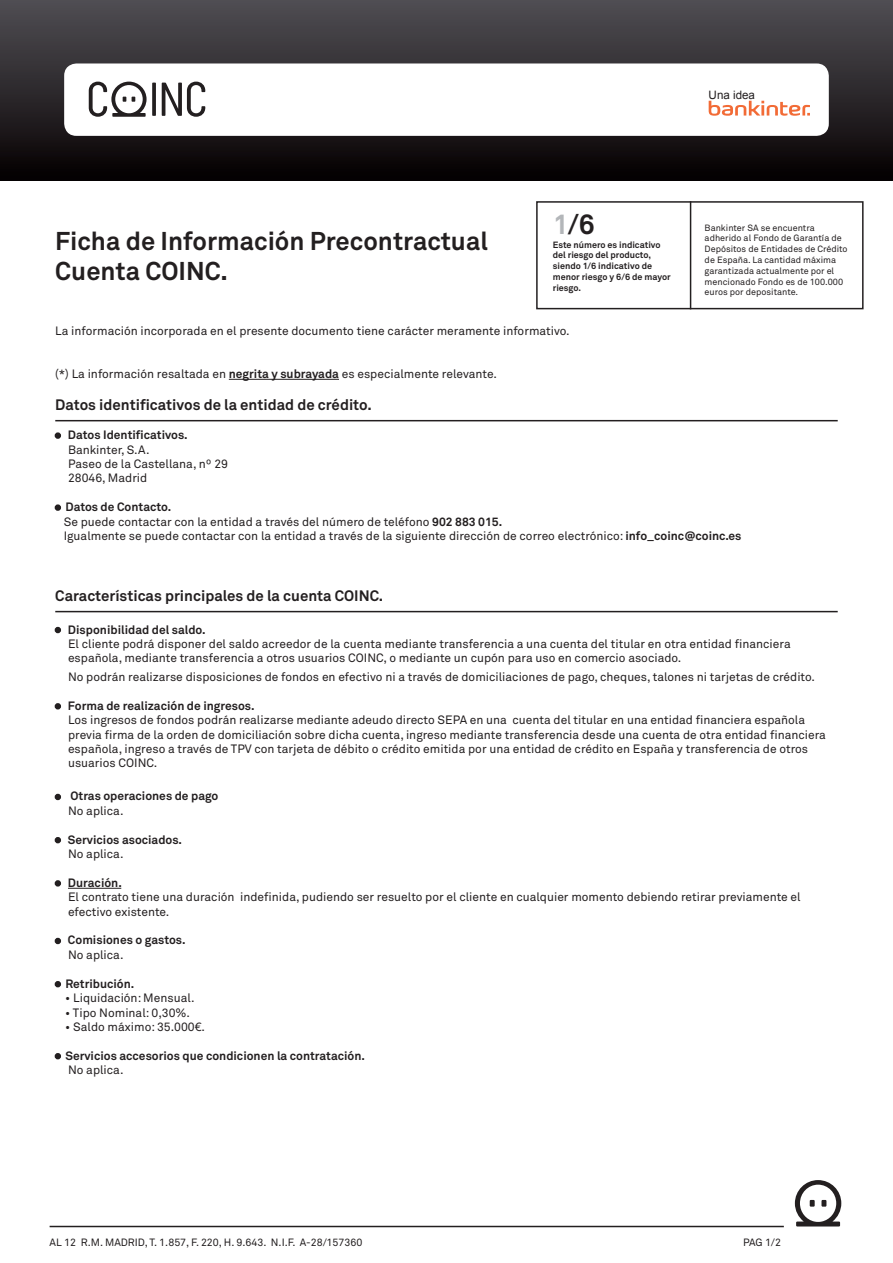
<style>
.page{position:relative;width:893px;height:1263px;background:#fff}
.page>*{position:absolute;margin:0;border:0;box-sizing:border-box;transform-origin:0 0}
.t1{font:700 27.9px "Akkurat Std";color:#231f20}
.t2{font:700 25.5px/30.6px "Akkurat Std";color:#231f20}
.t3{font:700 15px "Akkurat Std";color:#231f20}
.t4{font:12px/14.4px "Akkurat Std";color:#231f20}
.t5{font:700 12px "Akkurat Std";color:#231f20}
.t6{font:11.55px "Arial";color:#231f20}
.t7{font:10.5px "Akkurat Std";color:#231f20}
.t8{font:9px/10.8px "Akkurat Std";color:#231f20}
.t9{font:700 9px/10.8px "Akkurat Std";color:#231f20}
.s1{color:#b3b6b9}
.s2{font-weight:700}
</style>
<div class="page">
<div style="left:0;top:0;width:893px;height:180px;background:linear-gradient(to bottom,#514f55,#060102)"></div>
<div style="left:64px;top:63px;width:765px;height:73px;background:#fff;border-radius:12px"></div>
<svg style="left:152px;top:83px;width:4px;height:33px"></svg>
<svg style="left:162px;top:82px;width:43px;height:35px"></svg>
<svg style="left:89px;top:82px;width:58px;height:35px"></svg>
<svg style="left:709px;top:101px;width:101px;height:15px"></svg>
<hr style="left:55px;top:420px;width:783px;height:1px;background:#231f20">
<hr style="left:55px;top:611px;width:783px;height:1px;background:#231f20">
<svg style="left:795px;top:1180px;width:46px;height:46px"></svg>
<hr style="left:50px;top:1226px;width:734px;height:1px;background:#231f20">
<hr style="left:229px;top:379px;width:110px;height:1px;background:#231f20">
<hr style="left:68px;top:888px;width:53px;height:1px;background:#231f20">
<div style="left:55px;top:432px;width:6px;height:7px;border:3px solid #231f20;border-radius:50%"></div>
<div style="left:55px;top:504px;width:6px;height:7px;border:3px solid #231f20;border-radius:50%"></div>
<svg style="left:55px;top:627px;width:6px;height:6px"></svg>
<svg style="left:55px;top:703px;width:6px;height:6px"></svg>
<svg style="left:55px;top:794px;width:6px;height:6px"></svg>
<svg style="left:55px;top:837px;width:6px;height:6px"></svg>
<svg style="left:55px;top:880px;width:6px;height:6px"></svg>
<svg style="left:55px;top:938px;width:6px;height:6px"></svg>
<svg style="left:55px;top:981px;width:6px;height:6px"></svg>
<svg style="left:55px;top:1053px;width:6px;height:6px"></svg>
<div style="left:536px;top:201px;width:328px;height:108px;border:2px solid #231f20"></div>
<hr style="left:690px;top:201px;width:1px;height:108px;background:#231f20">
<h2 class="t2" style="left:55px;top:225px;width:434px">Ficha de Información Precontractual<br>Cuenta COINC.</h2>
<p class="t6" style="left:709px;top:87px;width:48px">Una idea</p>
<h1 class="t1" style="left:553px;top:207px;width:44px"><span class="s1">1</span>/6</h1>
<p class="t9" style="left:553px;top:239px;width:119px">Este número es indicativo del riesgo del producto, siendo 1/6 indicativo de menor riesgo y 6/6 de mayor riesgo.</p>
<p class="t8" style="left:705px;top:222px;width:145px">Bankinter SA se encuentra adherido al Fondo de Garantía de<br>Depósitos de Entidades de Crédito de España. La cantidad máxima garantizada actualmente por el mencionado Fondo es de 100.000 euros por depositante.</p>
<p class="t4" style="left:55px;top:323px;width:516px">La información incorporada en el presente documento tiene carácter meramente informativo.</p>
<p class="t4" style="left:55px;top:367px;width:443px">(*) La información resaltada en <span class="s2">negrita y subrayada</span> es especialmente relevante.</p>
<p class="t3" style="left:55px;top:396px;width:318px">Datos identificativos de la entidad de crédito.</p>
<p class="t5" style="left:55px;top:427px;width:134px">• Datos Identificativos.</p>
<p class="t4" style="left:68px;top:442px;width:162px">Bankinter, S.A.<br>Paseo de la Castellana, nº 29<br>28046, Madrid</p>
<p class="t4" style="left:64px;top:500px;width:679px;text-indent:-9px"><span class="s2">• Datos de Contacto.<br></span>Se puede contactar con la entidad a través del número de teléfono <span class="s2">902 883 015.<br></span>Igualmente se puede contactar con la entidad a través de la siguiente dirección de correo electrónico: <span class="s2">info_coinc@coinc.es</span></p>
<p class="t3" style="left:55px;top:587px;width:330px">Características principales de la cuenta COINC.</p>
<p class="t5" style="left:55px;top:622px;width:152px">• Disponibilidad del saldo.</p>
<p class="t4" style="left:68px;top:637px;width:724px">El cliente podrá disponer del saldo acreedor de la cuenta mediante transferencia a una cuenta del titular en otra entidad financiera española, mediante transferencia a otros usuarios COINC, o mediante un cupón para uso en comercio asociado.</p>
<p class="t4" style="left:68px;top:670px;width:748px">No podrán realizarse disposiciones de fondos en efectivo ni a través de domiciliaciones de pago, cheques, talones ni tarjetas de crédito.</p>
<p class="t5" style="left:55px;top:698px;width:201px">• Forma de realización de ingresos.</p>
<p class="t4" style="left:68px;top:713px;width:759px">Los ingresos de fondos podrán realizarse mediante adeudo directo SEPA en una cuenta del titular en una entidad financiera española previa firma de la orden de domiciliación sobre dicha cuenta, ingreso mediante transferencia desde una cuenta de otra entidad financiera española, ingreso a través de TPV con tarjeta de débito o crédito emitida por una entidad de crédito en España y transferencia de otros usuarios COINC.</p>
<p class="t5" style="left:55px;top:789px;width:165px">• Otras operaciones de pago</p>
<p class="t4" style="left:68px;top:803px;width:57px">No aplica.</p>
<p class="t5" style="left:55px;top:832px;width:128px">• Servicios asociados.</p>
<p class="t4" style="left:68px;top:847px;width:57px">No aplica.</p>
<p class="t5" style="left:55px;top:875px;width:68px">• Duración.</p>
<p class="t4" style="left:68px;top:890px;width:734px">El contrato tiene una duración indefinida, pudiendo ser resuelto por el cliente en cualquier momento debiendo retirar previamente el efectivo existente.</p>
<p class="t5" style="left:55px;top:933px;width:132px">• Comisiones o gastos.</p>
<p class="t4" style="left:68px;top:947px;width:57px">No aplica.</p>
<p class="t5" style="left:55px;top:976px;width:81px">• Retribución.</p>
<p class="t4" style="left:65px;top:991px;width:131px">• Liquidación: Mensual.</p>
<p class="t4" style="left:65px;top:1005px;width:126px">• Tipo Nominal: 0,30%.</p>
<p class="t4" style="left:65px;top:1019px;width:141px">• Saldo máximo: 35.000€.</p>
<p class="t5" style="left:55px;top:1048px;width:311px">• Servicios accesorios que condicionen la contratación.</p>
<p class="t4" style="left:68px;top:1063px;width:57px">No aplica.</p>
<p class="t7" style="left:50px;top:1236px;width:314px">AL 12 R.M. MADRID, T. 1.857, F. 220, H. 9.643. N.I.F. A-28/157360</p>
<p class="t7" style="left:743px;top:1236px;width:39px">PAG 1/2</p>
</div>
